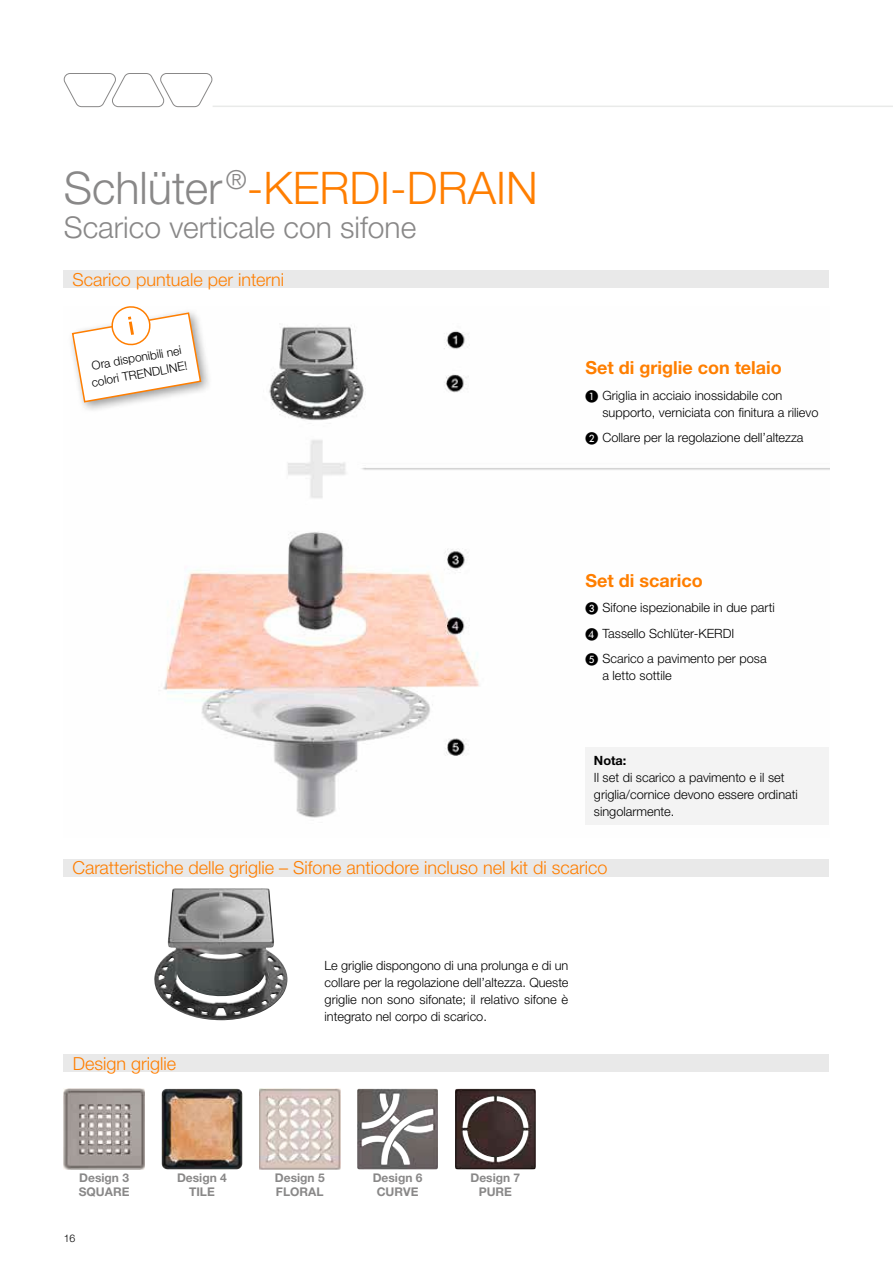
<style>
.page{position:relative;width:893px;height:1263px;background:#fff}
.page>*{position:absolute;margin:0;border:0;box-sizing:border-box;transform-origin:0 0}
.t1{font:300 45px "Helvetica Neue LTW1 G";color:#ff7e00}
.t2{font:300 30px "Helvetica Neue LTW1 G";color:#898888}
.t3{font:300 18px "Helvetica Neue LTW1 G";color:#ff7e00}
.t4{font:700 18px "Helvetica Neue LTW1 G";color:#ff7e00}
.t5{font:300 12.75px/17px "Helvetica Neue LTW1 G";color:#000}
.t6{font:700 12.75px "Helvetica Neue LTW1 G";color:#000}
.t7{font:700 12px/13.5px "Helvetica Neue LTW1 G";color:#898888;text-align:center}
.t8{font:300 12px/16.5px "Helvetica Neue LTW1 G";color:#000}
.t9{font:300 10.5px "Helvetica Neue LTW1 G";color:#000}
.s1{color:#898888}
.s2{font-family:"European Pi One";font-weight:400}
</style>
<div class="page">
<svg style="left:64px;top:73px;width:148px;height:34px"></svg>
<hr style="left:213px;top:106px;width:680px;height:1px;background:#e9eae9">
<img style="left:163px;top:326px;width:666px;height:492px">
<div style="left:64px;top:271px;width:765px;height:17px;background:#e9e9e9"></div>
<div style="left:585px;top:747px;width:244px;height:78px;background:#f3f3f3"></div>
<div style="left:64px;top:859px;width:765px;height:17px;background:#e9e9e9"></div>
<img style="left:154px;top:888px;width:134px;height:132px">
<div style="left:67px;top:307px;width:146px;height:107px;background:#000;opacity:.4"></div>
<svg style="left:71px;top:306px;width:131px;height:97px"></svg>
<div style="left:64px;top:1054px;width:765px;height:17px;background:#e9e9e9"></div>
<img style="left:357px;top:1089px;width:81px;height:80px">
<img style="left:64px;top:1089px;width:81px;height:80px">
<img style="left:162px;top:1089px;width:80px;height:80px">
<img style="left:259px;top:1089px;width:81px;height:80px">
<img style="left:455px;top:1089px;width:81px;height:80px">
<h1 class="t1" style="left:64px;top:161px;width:476px"><span class="s1">Schlüter</span> <sup>®</sup>-KERDI-DRAIN</h1>
<h2 class="t2" style="left:64px;top:209px;width:354px">Scarico verticale con sifone</h2>
<h3 class="t3" style="left:73px;top:268px;width:213px">Scarico puntuale per interni</h3>
<p class="t8" style="left:87px;top:358px;width:99px;rotate:-10deg">Ora disponibili nei colori TRENDLINE!</p>
<h3 class="t4" style="left:585px;top:357px;width:198px">Set di griglie con telaio</h3>
<p class="t5" style="left:602px;top:387px;width:218px;text-indent:-17px"><span class="s2">A</span> Griglia in acciaio inossidabile con supporto, verniciata con finitura a rilievo</p>
<p class="t5" style="left:585px;top:429px;width:220px"><span class="s2">B</span> Collare per la regolazione dell’altezza</p>
<h3 class="t4" style="left:585px;top:569px;width:119px">Set di scarico</h3>
<p class="t5" style="left:585px;top:595px;width:191px;line-height:25.5px"><span class="s2">C</span> Sifone ispezionabile in due parti<br><span class="s2">D</span> Tassello Schlüter-KERDI<br><span class="s2">E</span> Scarico a pavimento per posa</p>
<p class="t5" style="left:602px;top:667px;width:71px">a letto sottile</p>
<p class="t6" style="left:594px;top:753px;width:34px">Nota:</p>
<p class="t5" style="left:594px;top:769px;width:205px">Il set di scarico a pavimento e il set griglia/cornice devono essere ordinati singolarmente.</p>
<h3 class="t3" style="left:73px;top:856px;width:537px">Caratteristiche delle griglie – Sifone antiodore incluso nel kit di scarico</h3>
<h3 class="t3" style="left:73px;top:1052px;width:105px">Design griglie</h3>
<p class="t5" style="left:325px;top:956px;width:245px;text-align:justify">Le griglie dispongono di una prolunga e di un collare per la regolazione dell’altezza. Queste griglie non sono sifonate; il relativo sifone è integrato nel corpo di scarico.</p>
<p class="t7" style="left:79px;top:1171px;width:52px;text-align:left">Design 3<br>SQUARE</p>
<p class="t7" style="left:177px;top:1171px;width:51px">Design 4<br>TILE</p>
<p class="t7" style="left:275px;top:1171px;width:51px;text-align:left">Design 5<br>FLORAL</p>
<p class="t7" style="left:373px;top:1171px;width:51px">Design 6<br>CURVE</p>
<p class="t7" style="left:470px;top:1171px;width:51px">Design 7<br>PURE</p>
<p class="t9" style="left:64px;top:1231px;width:13px">16</p>
</div>
